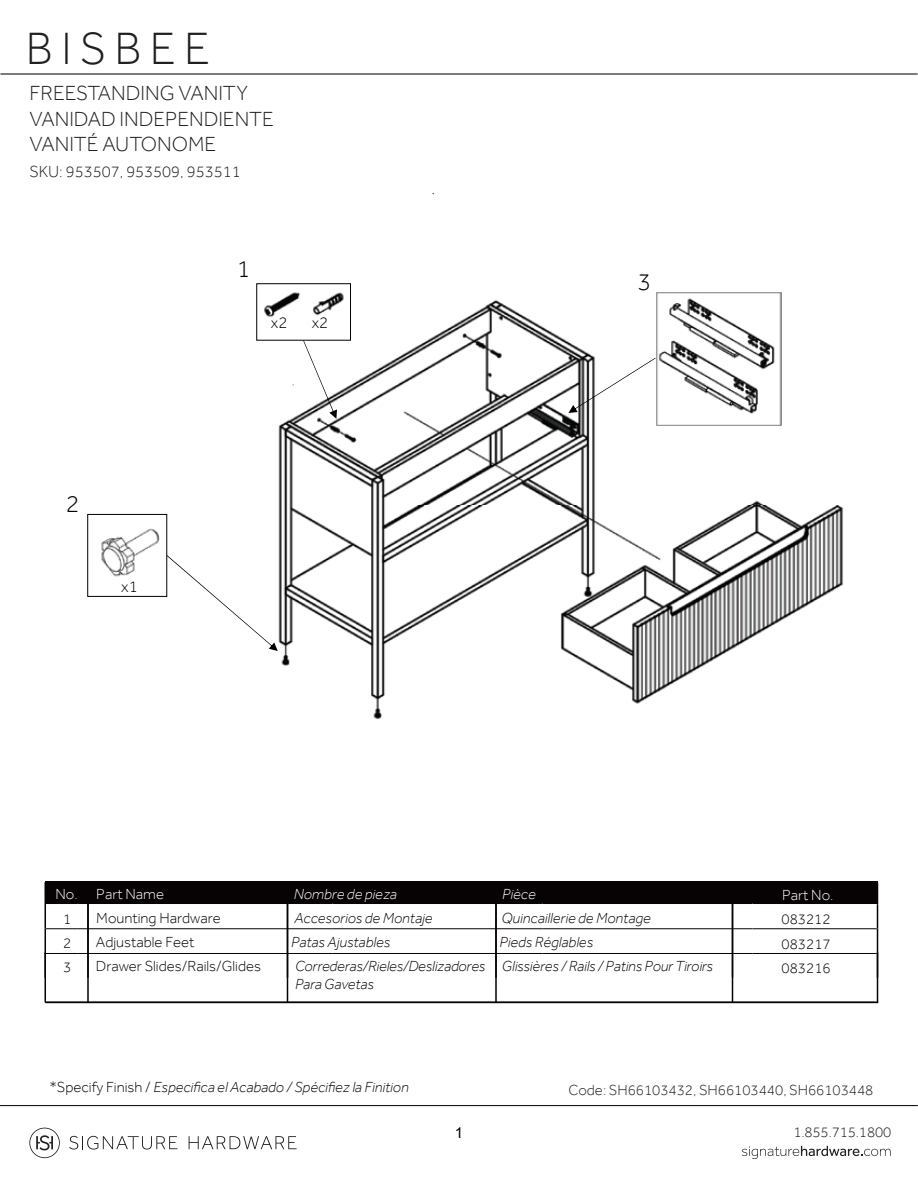
<style>
.page{position:relative;width:918px;height:1188px;background:#fff}
.page>*{position:absolute;margin:0;border:0;box-sizing:border-box;transform-origin:0 0}
.t1{font:300 46.5px "Effra";letter-spacing:.18em;color:#231f20}
.t2{font:300 24.9px "Effra";color:#010101}
.t3{font:300 21px/25.5px "Effra";color:#231f20}
.t4{font:300 16.65px "Effra";color:#010101}
.t5{font:300 16.5px "Effra";color:#231f20}
.t6{font:italic 300 15px/24.5px "Effra";color:#070204}
.t7{font:300 15px/24.3px "Effra";color:#070204}
.t8{font:300 15px "Effra";color:#231f20}
.t9{font:300 15px "Effra";color:#fff}
.t10{font:italic 300 15px "Effra";color:#fff}
.t11{font:15px "Arial";color:#010101}
.s1{font-style:normal}
</style>
<div class="page">
<svg style="left:29px;top:1128px;width:31px;height:30px"></svg>
<svg style="left:69px;top:1136px;width:108px;height:14px"></svg>
<svg style="left:189px;top:1136px;width:108px;height:13px"></svg>
<hr style="left:0;top:1105px;width:918px;height:1px;background:#151718">
<svg style="left:742px;top:1146px;width:149px;height:13px"></svg>
<hr style="left:0;top:73px;width:918px;height:2px;background:#151718">
<div style="left:752px;top:882px;width:126px;height:21px;background:#070204"></div>
<div style="left:542px;top:882px;width:210px;height:21px;background:#070204"></div>
<div style="left:332px;top:882px;width:210px;height:21px;background:#070204"></div>
<div style="left:77px;top:882px;width:255px;height:21px;background:#070204"></div>
<div style="left:45px;top:882px;width:32px;height:21px;background:#070204"></div>
<hr style="left:45px;top:903px;width:32px;height:1px;background:#070204">
<hr style="left:77px;top:903px;width:255px;height:1px;background:#070204">
<hr style="left:332px;top:903px;width:210px;height:1px;background:#070204">
<hr style="left:542px;top:903px;width:210px;height:1px;background:#070204">
<hr style="left:752px;top:903px;width:126px;height:1px;background:#070204">
<svg style="left:45px;top:904px;width:1px;height:49px"></svg>
<hr style="left:46px;top:928px;width:31px;height:1px;background:#070204">
<hr style="left:77px;top:928px;width:255px;height:1px;background:#070204">
<hr style="left:332px;top:928px;width:210px;height:1px;background:#070204">
<hr style="left:542px;top:928px;width:210px;height:1px;background:#070204">
<hr style="left:753px;top:928px;width:124px;height:1px;background:#070204">
<hr style="left:46px;top:953px;width:31px;height:1px;background:#070204">
<svg style="left:877px;top:904px;width:1px;height:49px"></svg>
<hr style="left:77px;top:953px;width:255px;height:1px;background:#070204">
<hr style="left:332px;top:953px;width:210px;height:1px;background:#070204">
<hr style="left:542px;top:953px;width:210px;height:1px;background:#070204">
<hr style="left:753px;top:953px;width:124px;height:1px;background:#070204">
<hr style="left:45px;top:953px;width:1px;height:49px;background:#070204">
<hr style="left:877px;top:953px;width:1px;height:49px;background:#070204">
<hr style="left:732px;top:882px;width:1px;height:120px;background:#070204">
<hr style="left:87px;top:882px;width:2px;height:120px;background:#070204">
<hr style="left:287px;top:882px;width:1px;height:120px;background:#070204">
<hr style="left:495px;top:882px;width:2px;height:120px;background:#070204">
<hr style="left:45px;top:1002px;width:833px;height:1px;background:#070204">
<img style="left:278px;top:300px;width:566px;height:419px">
<img style="left:656px;top:292px;width:128px;height:134px">
<img style="left:264px;top:292px;width:83px;height:32px">
<svg style="left:167px;top:555px;width:111px;height:96px"></svg>
<svg style="left:568px;top:358px;width:88px;height:55px"></svg>
<svg style="left:303px;top:341px;width:34px;height:78px"></svg>
<div style="left:256px;top:283px;width:95px;height:58px;border:1px solid #010101"></div>
<img style="left:101px;top:528px;width:59px;height:49px">
<div style="left:87px;top:514px;width:80px;height:83px;border:1px solid #010101"></div>
<h1 class="t1" style="left:26px;top:20px;width:186px">BISBEE</h1>
<h3 class="t3" style="left:30px;top:80px;width:246px">FREESTANDING VANITY<br>VANIDAD INDEPENDIENTE<br>VANITÉ AUTONOME</h3>
<p class="t5" style="left:30px;top:161px;width:213px">SKU: 953507, 953509, 953511</p>
<h2 class="t2" style="left:66px;top:488px;width:15px">2</h2>
<p class="t4" style="left:121px;top:577px;width:18px">x1</p>
<h2 class="t2" style="left:237px;top:254px;width:15px">1</h2>
<p class="t4" style="left:271px;top:312px;width:18px">x2</p>
<p class="t4" style="left:312px;top:312px;width:18px">x2</p>
<h2 class="t2" style="left:637px;top:267px;width:15px">3</h2>
<p class="t10" style="left:294px;top:885px;width:105px">Nombre de pieza</p>
<p class="t6" style="left:291px;top:905px;width:196px">Accesorios de Montaje<br>Patas Ajustables<br>Correderas/Rieles/Deslizadores</p>
<p class="t6" style="left:295px;top:972px;width:80px">Para Gavetas</p>
<p class="t10" style="left:502px;top:885px;width:35px">Pièce</p>
<p class="t6" style="left:499px;top:905px;width:215px">Quincaillerie de Montage<br>Pieds Réglables<br>Glissières / Rails / Patins Pour Tiroirs</p>
<p class="t9" style="left:55px;top:885px;width:110px">No. Part Name</p>
<p class="t9" style="left:782px;top:886px;width:53px">Part No.</p>
<p class="t7" style="left:63px;top:906px;width:10px">1</p>
<p class="t7" style="left:96px;top:905px;width:126px">Mounting Hardware</p>
<p class="t7" style="left:63px;top:931px;width:10px">2<br>3</p>
<p class="t7" style="left:782px;top:907px;width:51px;text-align:justify">083212<br>083217<br>083216</p>
<p class="t7" style="left:96px;top:929px;width:167px;line-height:24.9px">Adjustable Feet<br>Drawer Slides/Rails/Glides</p>
<p class="t6" style="left:49px;top:1075px;width:361px"><span class="s1">*Specify Finish /</span> Especifica el Acabado / Spécifiez la Finition</p>
<p class="t8" style="left:569px;top:1081px;width:306px">Code: SH66103432, SH66103440, SH66103448</p>
<p class="t11" style="left:455px;top:1123px;width:10px">1</p>
<p class="t8" style="left:793px;top:1124px;width:99px">1.855.715.1800</p>
</div>
